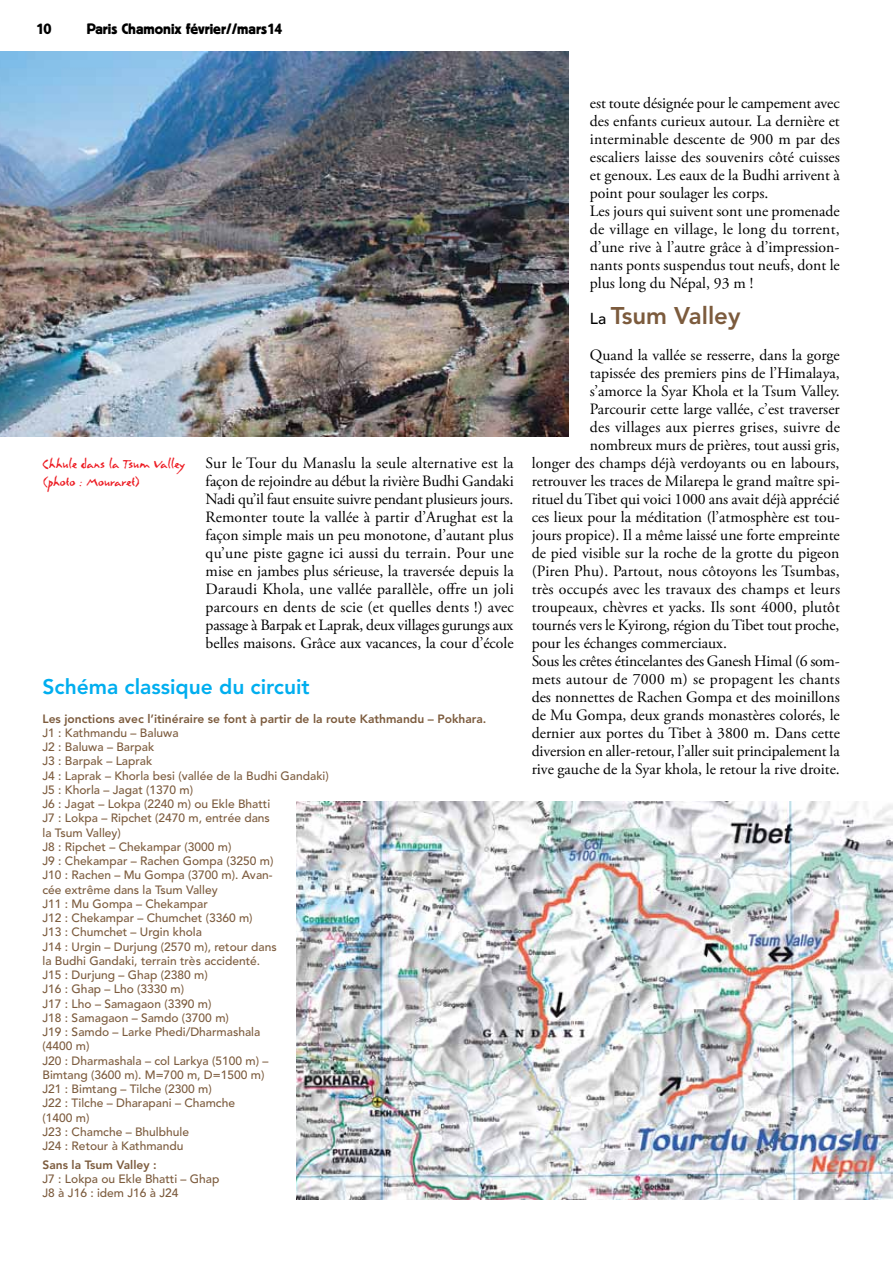
<style>
.page{position:relative;width:893px;height:1263px;background:#fff}
.page>*{position:absolute;margin:0;border:0;box-sizing:border-box;transform-origin:0 0}
.t1{font:800 24px "Avenir";color:#7c5b3d}
.t2{font:800 21px "Avenir";color:#00aeef}
.t3{font:16.5px/18px "Lettres Eclatees";color:#ed1d24}
.t4{font:15.75px/18px "Adobe Garamond Pro";color:#000;text-align:justify}
.t5{font:15.75px "Adobe Garamond Pro";letter-spacing:.02em;color:#000}
.t6{font:15px "Block BE";color:#000}
.t7{font:500 12px/14.2px "Avenir";color:#7c5b3d}
.t8{font:800 12px "Avenir";color:#7c5b3d}
.s1{font-weight:500;font-size:15.75px;color:#000}
</style>
<div class="page">
<img style="left:296px;top:801px;width:597px;height:398px">
<img style="left:0;top:51px;width:569px;height:386px">
<p class="t6" style="left:36px;top:20px;width:17px">10</p>
<p class="t6" style="left:87px;top:20px;width:197px">Paris Chamonix février//mars14</p>
<p class="t3" style="left:43px;top:456px;width:144px">Chhule dans la Tsum Valley (photo : Mouraret)</p>
<p class="t4" style="left:206px;top:455px;width:310px">Sur le Tour du Manaslu la seule alternative est la façon de rejoindre au début la rivière Budhi Gandaki Nadi qu’il faut ensuite suivre pendant plusieurs jours.<br>Remonter toute la vallée à partir d’Arughat est la façon simple mais un peu monotone, d’autant plus qu’une piste gagne ici aussi du terrain. Pour une mise en jambes plus sérieuse, la traversée depuis la Daraudi Khola, une vallée parallèle, offre un joli parcours en dents de scie (et quelles dents !) avec passage à Barpak et Laprak, deux villages gurungs aux belles maisons. Grâce aux vacances, la cour d’école</p>
<h2 class="t2" style="left:43px;top:674px;width:269px">Schéma classique du circuit</h2>
<p class="t8" style="left:43px;top:711px;width:445px">Les jonctions avec l’itinéraire se font à partir de la route Kathmandu – Pokhara.</p>
<p class="t7" style="left:43px;top:726px;width:288px">J1 : Kathmandu – Baluwa<br>J2 : Baluwa – Barpak<br>J3 : Barpak – Laprak<br>J4 : Laprak – Khorla besi (vallée de la Budhi Gandaki)<br>J5 : Khorla – Jagat (1370 m)<br>J6 : Jagat – Lokpa (2240 m) ou Ekle Bhatti<br>J7 : Lokpa – Ripchet (2470 m, entrée dans<br>la Tsum Valley)<br>J8 : Ripchet – Chekampar (3000 m)<br>J9 : Chekampar – Rachen Gompa (3250 m)<br>J10 : Rachen – Mu Gompa (3700 m). Avan-<br>cée extrême dans la Tsum Valley<br>J11 : Mu Gompa – Chekampar<br>J12 : Chekampar – Chumchet (3360 m)<br>J13 : Chumchet – Urgin khola<br>J14 : Urgin – Durjung (2570 m), retour dans<br>la Budhi Gandaki, terrain très accidenté.<br>J15 : Durjung – Ghap (2380 m)<br>J16 : Ghap – Lho (3330 m)<br>J17 : Lho – Samagaon (3390 m)<br>J18 : Samagaon – Samdo (3700 m)<br>J19 : Samdo – Larke Phedi/Dharmashala<br>(4400 m)<br>J20 : Dharmashala – col Larkya (5100 m) –<br>Bimtang (3600 m). M=700 m, D=1500 m)<br>J21 : Bimtang – Tilche (2300 m)<br>J22 : Tilche – Dharapani – Chamche<br>(1400 m)<br>J23 : Chamche – Bhulbhule<br>J24 : Retour à Kathmandu</p>
<p class="t8" style="left:43px;top:1157px;width:116px">Sans la Tsum Valley :</p>
<p class="t7" style="left:43px;top:1172px;width:178px">J7 : Lokpa ou Ekle Bhatti – Ghap<br>J8 à J16 : idem J16 à J24</p>
<p class="t4" style="left:590px;top:95px;width:252px;text-align:left">est toute désignée pour le campement avec des enfants curieux autour. La dernière et interminable descente de 900 m par des escaliers laisse des souvenirs côté cuisses et genoux. Les eaux de la Budhi arrivent à point pour soulager les corps.<br>Les jours qui suivent sont une promenade de village en village, le long du torrent, d’une rive à l’autre grâce à d’impression&shy;nants ponts suspendus tout neufs, dont le plus long du Népal, 93 m !</p>
<h1 class="t1" style="left:590px;top:301px;width:152px"><span class="s1">La</span> Tsum Valley</h1>
<p class="t4" style="left:590px;top:347px;width:251px">Quand la vallée se resserre, dans la gorge</p>
<p class="t4" style="left:590px;top:365px;width:251px">tapissée des premiers pins de l’Himalaya,</p>
<p class="t4" style="left:590px;top:383px;width:251px">s’amorce la Syar Khola et la Tsum Valley.</p>
<p class="t4" style="left:590px;top:401px;width:251px">Parcourir cette large vallée, c’est traverser</p>
<p class="t5" style="left:590px;top:418px;width:251px">des villages aux pierres grises, suivre de</p>
<p class="t4" style="left:590px;top:437px;width:251px">nombreux murs de prières, tout aussi gris,</p>
<p class="t4" style="left:532px;top:455px;width:309px">longer des champs déjà verdoyants ou en labours,</p>
<p class="t4" style="left:532px;top:473px;width:310px">retrouver les traces de Milarepa le grand maître spi-</p>
<p class="t4" style="left:532px;top:491px;width:309px">rituel du Tibet qui voici 1000 ans avait déjà apprécié</p>
<p class="t4" style="left:532px;top:509px;width:310px">ces lieux pour la méditation (l’atmosphère est tou-</p>
<p class="t4" style="left:532px;top:527px;width:310px">jours propice). Il a même laissé une forte empreinte</p>
<p class="t4" style="left:532px;top:545px;width:309px">de pied visible sur la roche de la grotte du pigeon</p>
<p class="t4" style="left:532px;top:563px;width:309px">(Piren Phu). Partout, nous côtoyons les Tsumbas,</p>
<p class="t4" style="left:532px;top:581px;width:310px">très occupés avec les travaux des champs et leurs</p>
<p class="t4" style="left:532px;top:599px;width:310px">troupeaux, chèvres et yacks. Ils sont 4000, plutôt</p>
<p class="t4" style="left:532px;top:617px;width:309px">tournés vers le Kyirong, région du Tibet tout proche,</p>
<p class="t4" style="left:532px;top:635px;width:197px">pour les échanges commerciaux.</p>
<p class="t4" style="left:532px;top:653px;width:310px">Sous les crêtes étincelantes des Ganesh Himal (6 som-</p>
<p class="t4" style="left:532px;top:671px;width:310px">mets autour de 7000 m) se propagent les chants</p>
<p class="t4" style="left:532px;top:689px;width:310px">des nonnettes de Rachen Gompa et des moinillons</p>
<p class="t4" style="left:532px;top:707px;width:310px">de Mu Gompa, deux grands monastères colorés, le</p>
<p class="t4" style="left:532px;top:725px;width:310px">dernier aux portes du Tibet à 3800 m. Dans cette</p>
<p class="t4" style="left:532px;top:743px;width:310px">diversion en aller-retour, l’aller suit principalement la</p>
<p class="t4" style="left:532px;top:761px;width:310px">rive gauche de la Syar khola, le retour la rive droite.</p>
</div>
